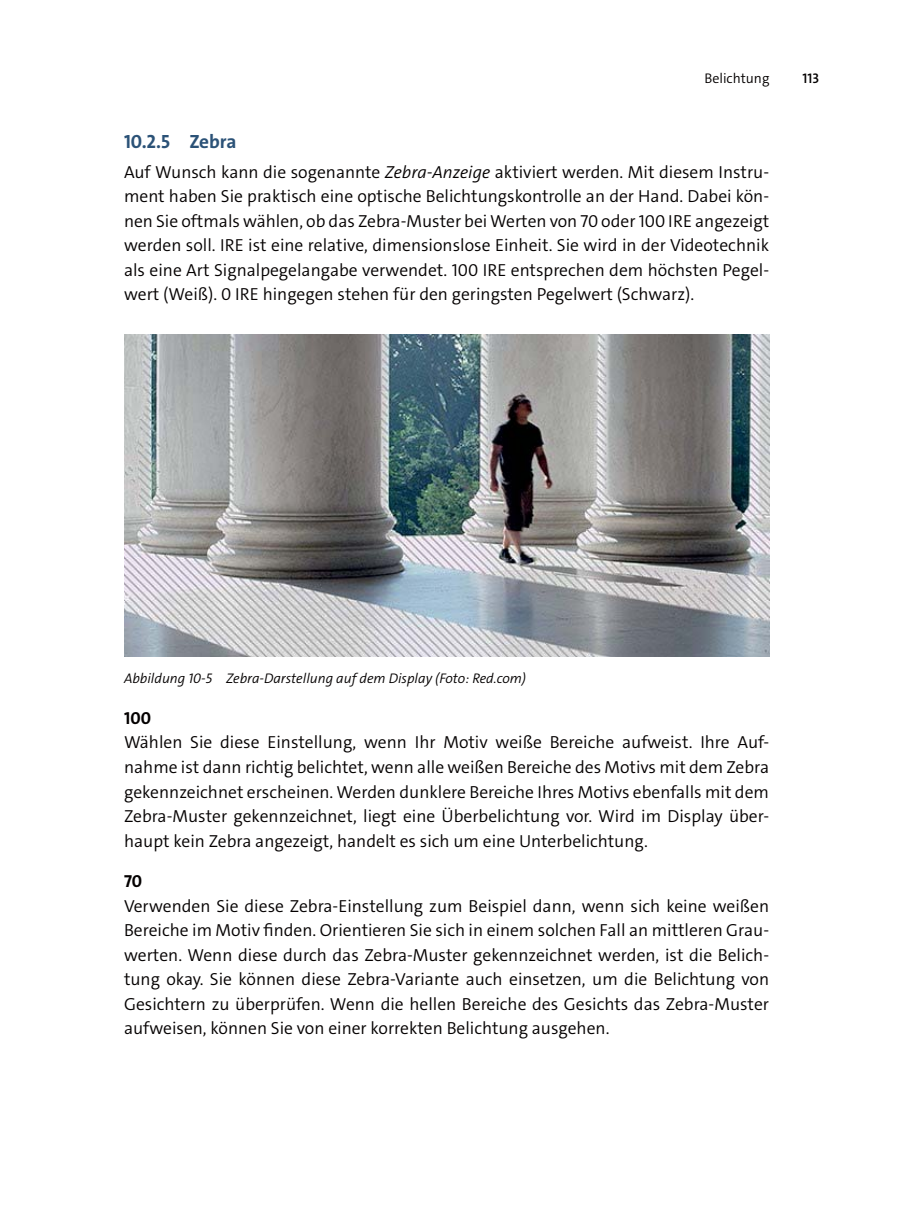
<style>
.page{position:relative;width:918px;height:1216px;background:#fff}
.page>*{position:absolute;margin:0;border:0;box-sizing:border-box;transform-origin:0 0}
.t1{font:700 19.25px "The Sans C4 s";color:#2b5277}
.t2{font:300 17.5px/24.5px "The Sans C4 s";color:#040000;text-align:justify}
.t3{font:700 17.5px "The Sans C4 s";color:#040000}
.t4{font:italic 300 14px "The Sans C4 s";color:#040000}
.t5{font:300 14px "The Sans C4 s";color:#040000}
.t6{font:600 14px "The Sans C4 s";color:#040000}
.s1{font-style:italic}
</style>
<div class="page">
<img style="left:124px;top:334px;width:645px;height:322px">
<p class="t5" style="left:704px;top:73px;width:67px">Belichtung</p>
<p class="t6" style="left:802px;top:70px;width:18px">113</p>
<p class="t1" style="left:124px;top:134px;width:114px">10.2.5 Zebra</p>
<p class="t2" style="left:124px;top:161px;width:646px">Auf Wunsch kann die sogenannte <span class="s1">Zebra-Anzeige</span> aktiviert werden. Mit diesem Instru&shy;ment haben Sie praktisch eine optische Belichtungskontrolle an der Hand. Dabei kön&shy;nen Sie oftmals wählen, ob das Zebra-Muster bei Werten von 70 oder 100 IRE angezeigt werden soll. IRE ist eine relative, dimensionslose Einheit. Sie wird in der Videotechnik als eine Art Signalpegelangabe verwendet. 100 IRE entsprechen dem höchsten Pegel&shy;wert (Weiß). 0 IRE hingegen stehen für den geringsten Pegelwert (Schwarz).</p>
<p class="t4" style="left:124px;top:673px;width:403px">Abbildung 10-5 Zebra-Darstellung auf dem Display (Foto: Red.com)</p>
<p class="t3" style="left:124px;top:711px;width:28px">100</p>
<p class="t2" style="left:124px;top:732px;width:646px">Wählen Sie diese Einstellung, wenn Ihr Motiv weiße Bereiche aufweist. Ihre Auf&shy;nahme ist dann richtig belichtet, wenn alle weißen Bereiche des Motivs mit dem Zebra gekennzeichnet erscheinen. Werden dunklere Bereiche Ihres Motivs ebenfalls mit dem Zebra-Muster gekennzeichnet, liegt eine Überbelichtung vor. Wird im Display über&shy;haupt kein Zebra angezeigt, handelt es sich um eine Unterbelichtung.</p>
<p class="t3" style="left:124px;top:874px;width:20px">70</p>
<p class="t2" style="left:124px;top:895px;width:646px">Verwenden Sie diese Zebra-Einstellung zum Beispiel dann, wenn sich keine weißen Bereiche im Motiv finden. Orientieren Sie sich in einem solchen Fall an mittleren Grau&shy;werten. Wenn diese durch das Zebra-Muster gekennzeichnet werden, ist die Belich&shy;tung okay. Sie können diese Zebra-Variante auch einsetzen, um die Belichtung von Gesichtern zu überprüfen. Wenn die hellen Bereiche des Gesichts das Zebra-Muster aufweisen, können Sie von einer korrekten Belichtung ausgehen.</p>
</div>
